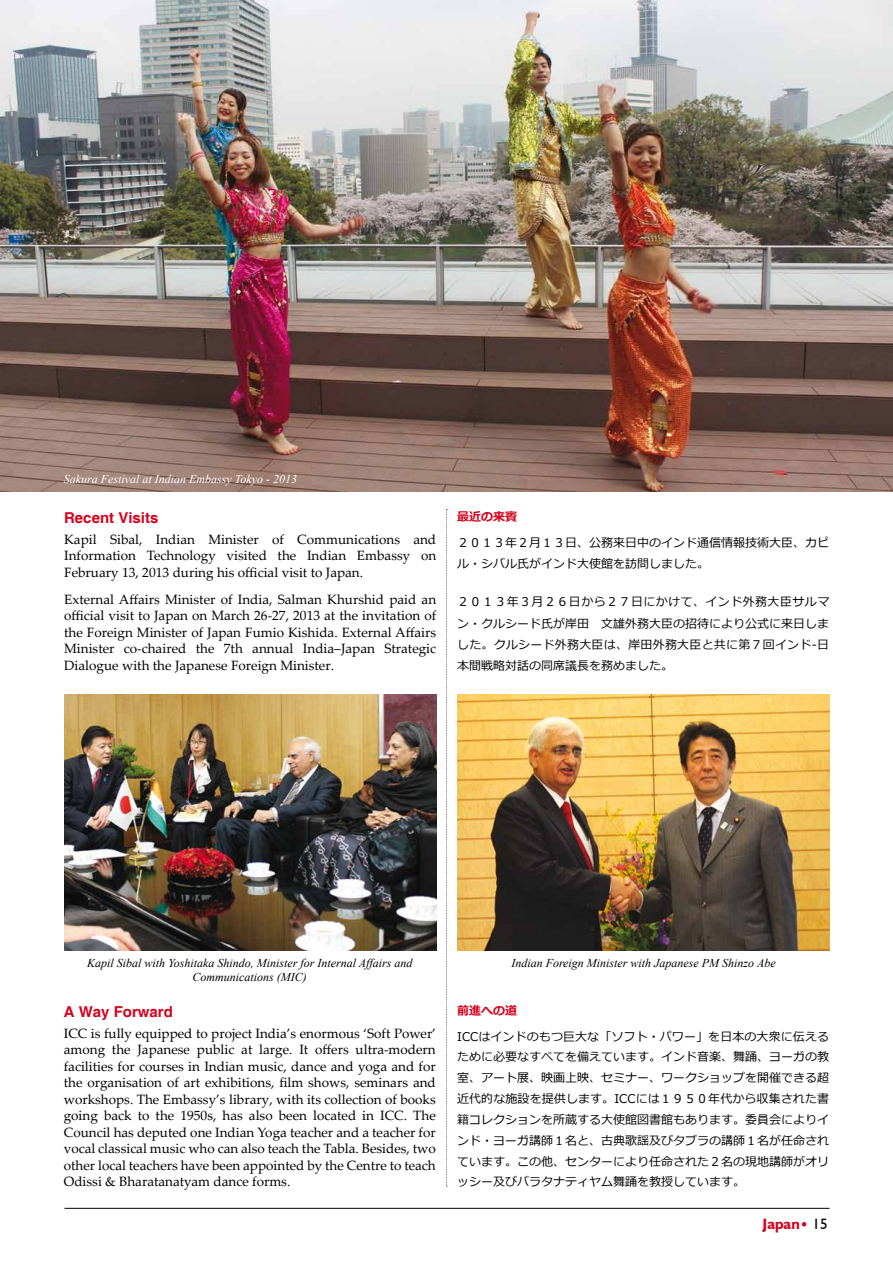
<style>
.page{position:relative;width:893px;height:1263px;background:#fff}
.page>*{position:absolute;margin:0;border:0;box-sizing:border-box;transform-origin:0 0}
.t1{font:700 15px "Helvetica";color:#d4021d}
.t2{font:700 15px "Humanist 521 BT";color:#d4021d}
.t3{font:13.5px/16.5px "Palatino Linotype";color:#000;text-align:justify}
.t4{font:12px/20.9px "Meiryo";color:#000;text-align:justify}
.t5{font:italic 12px/14.4px "Times New Roman";color:#000;text-align:center}
.t6{font:italic 12px "Times New Roman";color:#fff}
.t7{font:700 12px "Meiryo";color:#d4021d}
.s1{font-weight:400}
.s2{font-weight:400;color:#000}
</style>
<div class="page">
<hr style="left:64px;top:1208px;width:766px;height:1px;background:#000">
<svg style="left:446px;top:509px;width:1px;height:678px"></svg>
<img style="left:64px;top:695px;width:372px;height:255px">
<img style="left:457px;top:695px;width:373px;height:255px">
<img style="left:0;top:0;width:893px;height:491px">
<p class="t6" style="left:64px;top:471px;width:235px">Sakura Festival at Indian Embassy Tokyo - 2013</p>
<p class="t1" style="left:64px;top:509px;width:96px">Recent Visits</p>
<p class="t3" style="left:64px;top:530px;width:374px">Kapil Sibal, Indian Minister of Communications and Information Technology visited the Indian Embassy on February 13, 2013 during his official visit to Japan.</p>
<p class="t3" style="left:64px;top:590px;width:374px">External Affairs Minister of India, Salman Khurshid paid an official visit to Japan on March 26-27, 2013 at the invitation of the Foreign Minister of Japan Fumio Kishida. External Affairs Minister co-chaired the 7th annual India–Japan Strategic Dialogue with the Japanese Foreign Minister.</p>
<p class="t7" style="left:457px;top:509px;width:61px">最近の来賓</p>
<p class="t4" style="left:457px;top:532px;width:373px;line-height:21.3px">２０１３年２月１３日、公務来日中のインド通信情報技術大臣、カピル・シバル氏がインド大使館を訪問しました。</p>
<p class="t4" style="left:457px;top:592px;width:374px;line-height:21.3px">２０１３年３月２６日から２７日にかけて、インド外務大臣サルマン・クルシード氏が岸田 文雄外務大臣の招待により公式に来日しました。クルシード外務大臣は、岸田外務大臣と共に第７回インド‐日本間戦略対話の同席議長を務めました。</p>
<p class="t5" style="left:87px;top:955px;width:327px">Kapil Sibal with Yoshitaka Shindo, Minister for Internal Affairs and<br>Communications (MIC)</p>
<p class="t5" style="left:511px;top:955px;width:266px">Indian Foreign Minister with Japanese PM Shinzo Abe</p>
<p class="t1" style="left:64px;top:1003px;width:111px">A Way Forward</p>
<p class="t3" style="left:64px;top:1024px;width:374px">ICC is fully equipped to project India’s enormous ‘Soft Power’ among the Japanese public at large. It offers ultra-modern facilities for courses in Indian music, dance and yoga and for the organisation of art exhibitions, film shows, seminars and workshops. The Embassy’s library, with its collection of books going back to the 1950s, has also been located in ICC. The Council has deputed one Indian Yoga teacher and a teacher for vocal classical music who can also teach the Tabla. Besides, two other local teachers have been appointed by the Centre to teach Odissi &amp; Bharatanatyam dance forms.</p>
<p class="t7" style="left:457px;top:1003px;width:61px">前進への道</p>
<p class="t4" style="left:457px;top:1026px;width:373px">ICCはインドのもつ巨大な「ソフト・パワー」を日本の大衆に伝えるために必要なすべてを備えています。インド音楽、舞踊、ヨーガの教室、アート展、映画上映、セミナー、ワークショップを開催できる超近代的な施設を提供します。ICCには１９５０年代から収集された書籍コレクションを所蔵する大使館図書館もあります。委員会によりインド・ヨーガ講師１名と、古典歌謡及びタブラの講師１名が任命されています。この他、センターにより任命された２名の現地講師がオリッシー及びバラタナティヤム舞踊を教授しています。</p>
<p class="t2" style="left:762px;top:1214px;width:67px">Japan<span class="s1">•</span> <span class="s2">15</span></p>
</div>
